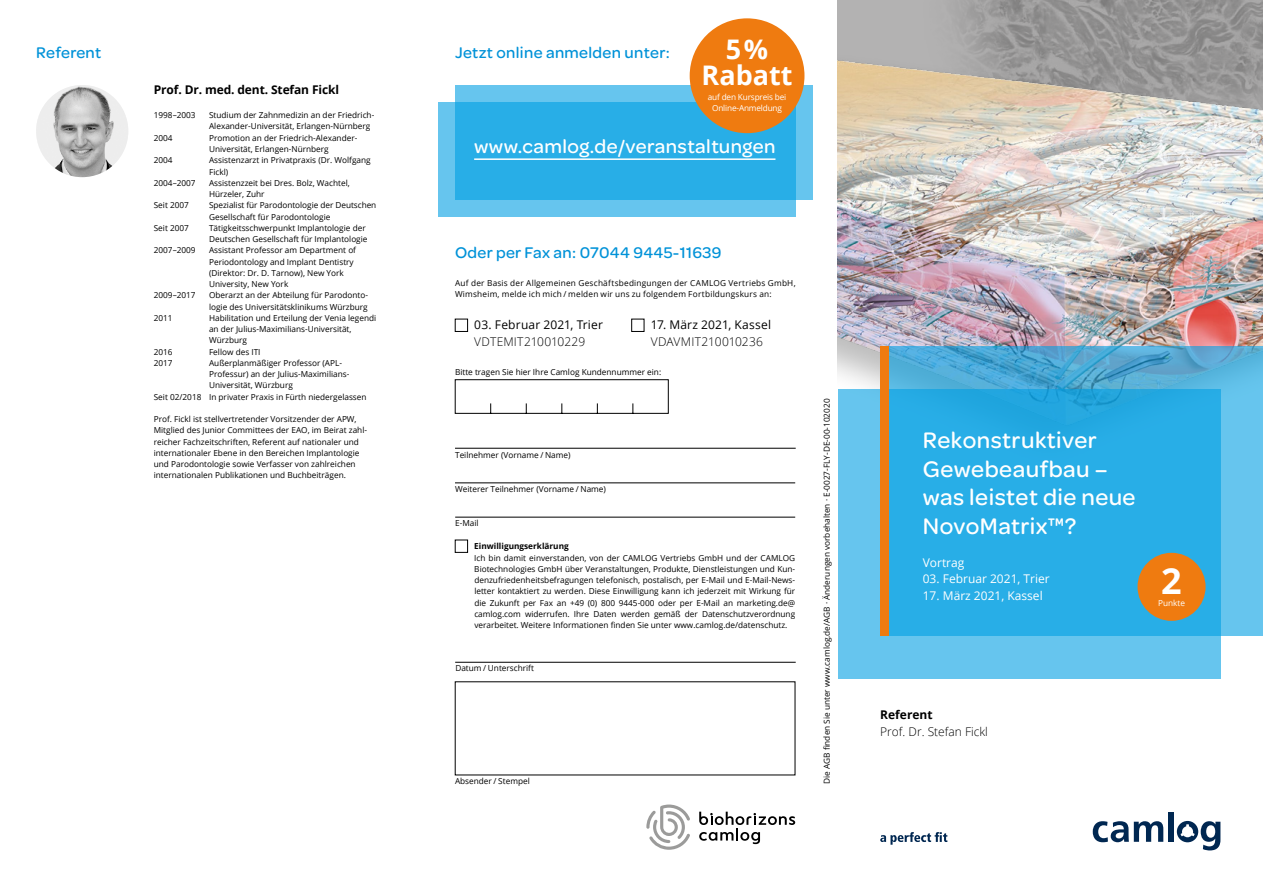
<style>
.page{position:relative;width:1263px;height:893px;background:#fff}
.page>*{position:absolute;margin:0;border:0;box-sizing:border-box;transform-origin:0 0}
.t1{font:700 36px "Open Sans";color:#fff}
.t2{font:700 27px/25.5px "Open Sans";color:#fff;text-align:center}
.t3{font:500 24px/28.5px "Omnes";letter-spacing:.02em;color:#fff}
.t4{font:500 20.25px "Omnes";letter-spacing:.02em;color:#fff}
.t5{font:500 16.5px "Omnes";letter-spacing:.02em;color:#0092d8}
.t6{font:300 12px "Open Sans";color:#000}
.t7{font:12px "Open Sans";color:#fff}
.t8{font:12px "Open Sans";letter-spacing:.015em;color:#000}
.t9{font:700 12px "Open Sans";letter-spacing:-.01em;color:#000}
.t10{font:8.25px/11.2px "Open Sans";color:#000}
.t11{font:8.25px/11.2px "Open Sans";letter-spacing:.025em;color:#000}
.t12{font:8.25px/11.2px "Open Sans";letter-spacing:-.02em;color:#fff;text-align:center}
.t13{font:700 8.25px "Open Sans";color:#000}
</style>
<div class="page">
<img style="left:838px;top:0;width:425px;height:389px">
<svg style="left:880px;top:832px;width:67px;height:13px"></svg>
<svg style="left:1093px;top:821px;width:70px;height:21px"></svg>
<div style="left:1168px;top:812px;width:6px;height:30px;background:#002751"></div>
<svg style="left:1177px;top:821px;width:43px;height:29px"></svg>
<svg style="left:699px;top:812px;width:96px;height:32px"></svg>
<svg style="left:646px;top:804px;width:44px;height:46px"></svg>
<div style="left:838px;top:389px;width:382px;height:289px;background:#66c5ee"></div>
<svg style="left:889px;top:347px;width:374px;height:289px;background:#34aee4"></svg>
<div style="left:880px;top:347px;width:9px;height:289px;background:#ef7b10"></div>
<div style="left:1137px;top:553px;width:68px;height:68px;background:#ef7b10;border-radius:50%"></div>
<div style="left:455px;top:319px;width:13px;height:13px;border:1px solid #000"></div>
<div style="left:631px;top:319px;width:13px;height:13px;border:1px solid #000"></div>
<div style="left:438px;top:102px;width:357px;height:115px;background:#66c5ee"></div>
<svg style="left:455px;top:85px;width:357px;height:115px;background:#31b1e7"></svg>
<hr style="left:474px;top:158px;width:301px;height:2px;background:#fff">
<div style="left:690px;top:18px;width:114px;height:115px;background:#ef7b10;border-radius:50%"></div>
<hr style="left:455px;top:448px;width:341px;height:1px;background:#000">
<hr style="left:455px;top:483px;width:340px;height:1px;background:#000">
<hr style="left:455px;top:517px;width:340px;height:1px;background:#000">
<hr style="left:455px;top:662px;width:341px;height:1px;background:#000">
<div style="left:455px;top:540px;width:13px;height:13px;border:1px solid #000"></div>
<svg style="left:455px;top:379px;width:214px;height:35px"></svg>
<img style="left:36px;top:85px;width:92px;height:92px;border-radius:46px">
<h3 class="t5" style="left:36px;top:41px;width:67px">Referent</h3>
<h3 class="t9" style="left:154px;top:81px;width:187px">Prof. Dr. med. dent. Stefan Fickl</h3>
<p class="t10" style="left:154px;top:109px;width:43px">1998–2003</p>
<p class="t10" style="left:209px;top:109px;width:167px">Studium der Zahnmedizin an der Friedrich-<br>Alexander-Universität, Erlangen-Nürnberg</p>
<p class="t10" style="left:154px;top:132px;width:20px">2004</p>
<p class="t10" style="left:209px;top:132px;width:150px">Promotion an der Friedrich-Alexander-<br>Universität, Erlangen-Nürnberg</p>
<p class="t10" style="left:154px;top:154px;width:20px">2004</p>
<p class="t10" style="left:209px;top:154px;width:163px">Assistenzarzt in Privatpraxis (Dr. Wolfgang<br>Fickl)</p>
<p class="t10" style="left:154px;top:177px;width:43px">2004–2007</p>
<p class="t10" style="left:209px;top:177px;width:142px">Assistenzzeit bei Dres. Bolz, Wachtel,<br>Hürzeler, Zuhr</p>
<p class="t10" style="left:154px;top:199px;width:37px">Seit 2007</p>
<p class="t10" style="left:209px;top:199px;width:169px">Spezialist für Parodontologie der Deutschen<br>Gesellschaft für Parodontologie</p>
<p class="t10" style="left:154px;top:222px;width:37px">Seit 2007</p>
<p class="t10" style="left:209px;top:222px;width:160px">Tätigkeitsschwerpunkt Implantologie der<br>Deutschen Gesellschaft für Implantologie</p>
<p class="t10" style="left:154px;top:244px;width:43px">2007–2009</p>
<p class="t10" style="left:209px;top:244px;width:149px">Assistant Professor am Department of Periodontology and Implant Dentistry (Direktor: Dr. D. Tarnow), New York University, New York</p>
<p class="t10" style="left:154px;top:289px;width:43px">2009–2017</p>
<p class="t10" style="left:209px;top:289px;width:161px">Oberarzt an der Abteilung für Parodonto&shy;logie des Universitätsklinikums Würzburg</p>
<p class="t10" style="left:154px;top:312px;width:20px">2011</p>
<p class="t10" style="left:209px;top:312px;width:169px">Habilitation und Erteilung der Venia legendi an der Julius-Maximilians-Universität,<br>Würzburg</p>
<p class="t10" style="left:154px;top:346px;width:20px">2016</p>
<p class="t10" style="left:209px;top:346px;width:53px">Fellow des ITI</p>
<p class="t10" style="left:154px;top:357px;width:20px">2017</p>
<p class="t10" style="left:209px;top:357px;width:135px">Außerplanmäßiger Professor (APL-</p>
<p class="t10" style="left:209px;top:368px;width:142px">Professur) an der Julius-Maximilians-</p>
<p class="t10" style="left:209px;top:379px;width:85px">Universität, Würzburg</p>
<p class="t10" style="left:154px;top:391px;width:214px">Seit 02/2018 In privater Praxis in Fürth niedergelassen</p>
<p class="t10" style="left:154px;top:413px;width:215px">Prof. Fickl ist stellvertretender Vorsitzender der APW, Mitglied des Junior Committees der EAO, im Beirat zahl&shy;reicher Fachzeitschriften, Referent auf nationaler und internationaler Ebene in den Bereichen Implantologie und Parodontologie sowie Verfasser von zahlreichen internationalen Publikationen und Buchbeiträgen.</p>
<h3 class="t5" style="left:455px;top:41px;width:216px">Jetzt online anmelden unter:</h3>
<h2 class="t2" style="left:702px;top:36px;width:92px">5 %<br>Rabatt</h2>
<p class="t12" style="left:708px;top:91px;width:80px">auf den Kurspreis bei<br>Online-Anmeldung</p>
<h3 class="t4" style="left:474px;top:133px;width:303px">www.camlog.de/veranstaltungen</h3>
<h3 class="t5" style="left:455px;top:241px;width:268px">Oder per Fax an: 07044 9445-11639</h3>
<p class="t11" style="left:455px;top:277px;width:342px">Auf der Basis der Allgemeinen Geschäftsbedingungen der CAMLOG Vertriebs GmbH,<br>Wimsheim, melde ich mich / melden wir uns zu folgendem Fortbildungskurs an:</p>
<h3 class="t8" style="left:474px;top:317px;width:130px">03. Februar 2021, Trier</h3>
<h3 class="t6" style="left:474px;top:333px;width:112px">VDTEMIT210010229</h3>
<h3 class="t8" style="left:651px;top:317px;width:122px">17. März 2021, Kassel</h3>
<h3 class="t6" style="left:651px;top:333px;width:114px">VDAVMIT210010236</h3>
<p class="t10" style="left:455px;top:366px;width:208px">Bitte tragen Sie hier Ihre Camlog Kundennummer ein:</p>
<p class="t10" style="left:455px;top:449px;width:117px">Teilnehmer (Vorname / Name)</p>
<p class="t10" style="left:455px;top:483px;width:152px">Weiterer Teilnehmer (Vorname / Name)</p>
<p class="t10" style="left:455px;top:517px;width:25px">E-Mail</p>
<p class="t13" style="left:474px;top:540px;width:96px">Einwilligungserklärung</p>
<p class="t10" style="left:474px;top:552px;width:322px;text-align:justify">Ich bin damit einverstanden, von der CAMLOG Vertriebs GmbH und der CAMLOG Biotechnologies GmbH über Veranstaltungen, Produkte, Dienstleistungen und Kun&shy;denzufriedenheitsbefragungen telefonisch, postalisch, per E-Mail und E-Mail-News&shy;letter kontaktiert zu werden. Diese Einwilligung kann ich jederzeit mit Wirkung für die Zukunft per Fax an +49 (0) 800 9445-000 oder per E-Mail an marketing.de@ camlog.com widerrufen. Ihre Daten werden gemäß der Datenschutzverordnung verarbeitet. Weitere Informationen finden Sie unter www.camlog.de/datenschutz.</p>
<p class="t10" style="left:455px;top:662px;width:80px">Datum / Unterschrift</p>
<p class="t10" style="left:455px;top:775px;width:76px">Absender / Stempel</p>
<p class="t10" style="left:821px;top:784px;width:387px;rotate:-90deg">Die AGB finden Sie unter www.camlog.de/AGB · Änderungen vorbehalten · E-0027-FLY-DE-00-102020</p>
<h3 class="t3" style="left:923px;top:424px;width:214px">Rekonstruktiver<br>Gewebeaufbau – was leistet die neue<br>NovoMatrix™?</h3>
<h3 class="t7" style="left:923px;top:554px;width:43px">Vortrag</h3>
<h3 class="t7" style="left:923px;top:570px;width:128px">03. Februar 2021, Trier</h3>
<h3 class="t7" style="left:923px;top:587px;width:121px">17. März 2021, Kassel</h3>
<h1 class="t1" style="left:1161px;top:555px;width:22px">2</h1>
<p class="t12" style="left:1158px;top:597px;width:28px">Punkte</p>
<h3 class="t9" style="left:880px;top:706px;width:54px">Referent</h3>
<h3 class="t6" style="left:880px;top:723px;width:109px">Prof. Dr. Stefan Fickl</h3>
</div>
